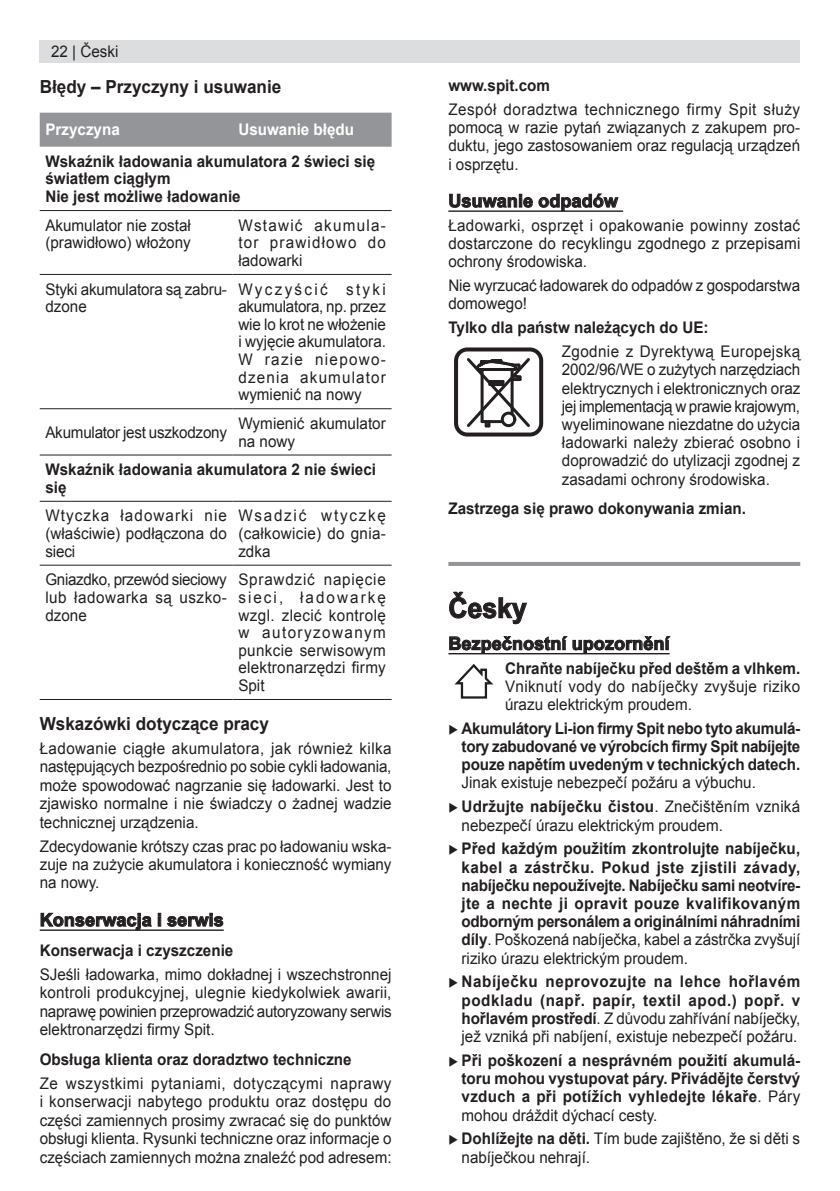
<style>
.page{position:relative;width:840px;height:1191px;background:#fff}
.page>*{position:absolute;margin:0;border:0;box-sizing:border-box;transform-origin:0 0}
.t1{font:700 28px "Arial";color:#231f20;scale:.95 1}
.t2{font:700 18px "Arial";letter-spacing:.005em;color:#231f20}
.t3{font:700 18px "Arial";letter-spacing:.005em;color:#231f20;scale:.95 1}
.t4{font:16px/17.6px "Arial";color:#231f20;text-align:justify;scale:.95 1}
.t5{font:700 16px/18.2px "Arial";color:#231f20;text-align:justify;scale:.95 1}
.t6{font:16px/18.2px "Arial";letter-spacing:.02em;color:#231f20;scale:.95 1}
.t7{font:700 16px "Arial";color:#fff;scale:.95 1}
.s1{font-weight:700}
.s2{font-weight:400}
</style>
<div class="page">
<hr style="left:40px;top:929px;width:183px;height:2px;background:#231f20">
<div style="left:40px;top:113px;width:351px;height:34px;background:#939598"></div>
<hr style="left:40px;top:210px;width:192px;height:1px;background:#231f20">
<hr style="left:232px;top:210px;width:159px;height:1px;background:#231f20">
<hr style="left:40px;top:274px;width:192px;height:1px;background:#231f20">
<hr style="left:232px;top:274px;width:159px;height:1px;background:#231f20">
<hr style="left:40px;top:408px;width:192px;height:1px;background:#231f20">
<hr style="left:232px;top:408px;width:159px;height:1px;background:#231f20">
<hr style="left:40px;top:454px;width:192px;height:1px;background:#231f20">
<hr style="left:232px;top:454px;width:159px;height:1px;background:#231f20">
<hr style="left:40px;top:501px;width:192px;height:1px;background:#231f20">
<hr style="left:232px;top:501px;width:159px;height:1px;background:#231f20">
<hr style="left:40px;top:564px;width:192px;height:1px;background:#231f20">
<hr style="left:232px;top:564px;width:159px;height:1px;background:#231f20">
<hr style="left:40px;top:699px;width:192px;height:1px;background:#231f20">
<hr style="left:232px;top:699px;width:159px;height:1px;background:#231f20">
<svg style="left:41px;top:913px;width:110px;height:17px"></svg>
<svg style="left:158px;top:913px;width:3px;height:13px"></svg>
<svg style="left:167px;top:913px;width:56px;height:13px"></svg>
<hr style="left:448px;top:210px;width:174px;height:2px;background:#231f20">
<hr style="left:448px;top:562px;width:351px;height:4px;background:#939598">
<hr style="left:448px;top:653px;width:221px;height:1px;background:#231f20">
<svg style="left:449px;top:194px;width:83px;height:13px"></svg>
<svg style="left:538px;top:194px;width:80px;height:17px"></svg>
<svg style="left:467px;top:358px;width:63px;height:70px"></svg>
<svg style="left:502px;top:413px;width:12px;height:12px"></svg>
<div style="left:500px;top:411px;width:16px;height:16px;border:3px solid #231f20;border-radius:50%"></div>
<div style="left:454px;top:347px;width:89px;height:89px;border:4px solid #231f20;border-radius:11px"></div>
<svg style="left:449px;top:592px;width:77px;height:32px"></svg>
<svg style="left:449px;top:636px;width:117px;height:17px"></svg>
<svg style="left:572px;top:636px;width:97px;height:17px"></svg>
<svg style="left:454px;top:664px;width:39px;height:34px"></svg>
<div style="left:40px;top:40px;width:759px;height:22px;background:#dcdddf"></div>
<p class="t4" style="left:51px;top:43px;width:72px">22 | Česki</p>
<p class="t3" style="left:40px;top:74px;width:256px">Błędy – Przyczyny i usuwanie</p>
<p class="t7" style="left:45px;top:119px;width:80px">Przyczyna</p>
<p class="t7" style="left:238px;top:119px;width:123px">Usuwanie błędu</p>
<p class="t5" style="left:45px;top:153px;width:348px;line-height:17.6px;text-align:left">Wskaźnik ładowania akumulatora 2 świeci się światłem ciągłym<br>Nie jest możliwe ładowanie</p>
<p class="t4" style="left:45px;top:216px;width:154px">Akumulator nie został (prawidłowo) włożony</p>
<p class="t4" style="left:238px;top:216px;width:157px">Wstawić akumula&shy;tor prawidłowo do ładowarki</p>
<p class="t4" style="left:45px;top:280px;width:192px">Styki akumulatora są zabru&shy;dzone</p>
<p class="t4" style="left:238px;top:280px;width:157px;text-align:left">Wyczyścić styki akumulatora, np. przez wie lo krot ne włożenie i wyjęcie akumulatora.<br>W razie niepowo&shy;dzenia akumulator wymienić na nowy</p>
<p class="t4" style="left:45px;top:423px;width:192px">Akumulator jest uszkodzony</p>
<p class="t4" style="left:238px;top:414px;width:157px">Wymienić akumulator na nowy</p>
<p class="t5" style="left:45px;top:461px;width:349px;line-height:17.6px">Wskaźnik ładowania akumulatora 2 nie świeci się</p>
<p class="t4" style="left:45px;top:507px;width:192px">Wtyczka ładowarki nie (właściwie) podłączona do sieci</p>
<p class="t4" style="left:238px;top:507px;width:157px">Wsadzić wtyczkę (całkowicie) do gnia&shy;zdka</p>
<p class="t4" style="left:45px;top:571px;width:192px">Gniazdko, przewód sieciowy lub ładowarka są uszko&shy;dzone</p>
<p class="t4" style="left:238px;top:571px;width:157px">Sprawdzić napięcie sieci, ładowarkę wzgl. zlecić kontrolę w autoryzowanym punkcie serwisowym elektronarzędzi firmy Spit</p>
<p class="t3" style="left:40px;top:711px;width:243px">Wskazówki dotyczące pracy</p>
<p class="t4" style="left:40px;top:739px;width:372px;line-height:18.4px">Ładowanie ciągłe akumulatora, jak również kilka następujących bezpośrednio po sobie cykli ładowania, może spowodować nagrzanie się ładowarki. Jest to zjawisko normalne i nie świadczy o żadnej wadzie technicznej urządzenia.</p>
<p class="t4" style="left:40px;top:837px;width:371px;line-height:18.4px">Zdecydowanie krótszy czas prac po ładowaniu wska&shy;zuje na zużycie akumulatora i konieczność wymiany na nowy.</p>
<p class="t2" style="left:40px;top:908px;width:185px">Konserwacja i serwis</p>
<p class="t5" style="left:40px;top:941px;width:205px">Konserwacja i czyszczenie</p>
<p class="t4" style="left:40px;top:965px;width:372px;line-height:18.4px">SJeśli ładowarka, mimo dokładnej i wszechstronnej kontroli produkcyjnej, ulegnie kiedykolwiek awarii, naprawę powinien przeprowadzić autoryzowany serwis elektronarzędzi firmy Spit.</p>
<p class="t5" style="left:40px;top:1050px;width:330px">Obsługa klienta oraz doradztwo techniczne</p>
<p class="t4" style="left:40px;top:1074px;width:371px;line-height:18.4px">Ze wszystkimi pytaniami, dotyczącymi naprawy i konserwacji nabytego produktu oraz dostępu do części zamiennych prosimy zwracać się do punktów obsługi klienta. Rysunki techniczne oraz informacje o częściach zamiennych można znaleźć pod adresem:</p>
<p class="t5" style="left:448px;top:77px;width:108px">www.spit.com</p>
<p class="t4" style="left:448px;top:100px;width:371px;line-height:18.2px">Zespół doradztwa technicznego firmy Spit służy pomocą w razie pytań związanych z zakupem pro&shy;duktu, jego zastosowaniem oraz regulacją urządzeń i osprzętu.</p>
<p class="t2" style="left:448px;top:189px;width:171px">Usuwanie odpadów</p>
<p class="t4" style="left:448px;top:216px;width:372px;line-height:18.2px">Ładowarki, osprzęt i opakowanie powinny zostać dostarczone do recyklingu zgodnego z przepisami ochrony środowiska.</p>
<p class="t4" style="left:448px;top:277px;width:371px;line-height:18.2px">Nie wyrzucać ładowarek do odpadów z gospodarstwa domowego!</p>
<p class="t5" style="left:448px;top:319px;width:275px">Tylko dla państw należących do UE:</p>
<p class="t4" style="left:561px;top:343px;width:252px;line-height:18.2px">Zgodnie z Dyrektywą Europejską 2002/96/WE o zużytych narzędziach elektrycznych i elektronicznych oraz jej implementacją w prawie krajowym, wyeliminowane niezdatne do użycia ładowarki należy zbierać osobno i doprowadzić do utylizacji zgodnej z zasadami ochrony środowiska.</p>
<p class="t5" style="left:448px;top:500px;width:314px">Zastrzega się prawo dokonywania zmian.</p>
<h1 class="t1" style="left:448px;top:589px;width:84px">Česky</h1>
<p class="t2" style="left:448px;top:631px;width:223px">Bezpečnostní upozornění</p>
<p class="t5" style="left:505px;top:659px;width:312px">Chraňte nabíječku před deštěm a vlhkem.</p>
<p class="t6" style="left:505px;top:677px;width:312px">Vniknutí vody do nabíječky zvyšuje riziko úrazu elektrickým proudem.</p>
<p class="t5" style="left:461px;top:719px;width:358px;text-indent:-13px">◆ Akumulátory Li-ion firmy Spit nebo tyto akumulá&shy;tory zabudované ve výrobcích firmy Spit nabíjejte pouze napětím uvedeným v technických datech.</p>
<p class="t4" style="left:461px;top:774px;width:308px">Jinak existuje nebezpečí požáru a výbuchu.</p>
<p class="t4" style="left:461px;top:797px;width:358px;line-height:18.2px;text-indent:-13px">◆ <span class="s1">Udržujte nabíječku čistou</span>. Znečištěním vzniká nebezpečí úrazu elektrickým proudem.</p>
<p class="t5" style="left:461px;top:840px;width:358px;text-indent:-13px">◆ Před každým použitím zkontrolujte nabíječku, kabel a zástrčku. Pokud jste zjistili závady, nabíječku nepoužívejte. Nabíječku sami neotvíre&shy;jte a nechte ji opravit pouze kvalifikovaným odborným personálem a originálními náhradními díly<span class="s2">. Poškozená nabíječka, kabel a zástrčka zvyšují riziko úrazu elektrickým proudem.</span></p>
<p class="t5" style="left:461px;top:973px;width:358px;text-indent:-13px">◆ Nabíječku neprovozujte na lehce hořlavém podkladu (např. papír, textil apod.) popř. v hořlavém prostředí<span class="s2">. Z důvodu zahřívání nabíječky, jež vzniká při nabíjení, existuje nebezpečí požáru.</span></p>
<p class="t5" style="left:461px;top:1051px;width:358px;text-indent:-13px">◆ Při poškození a nesprávném použití akumulá&shy;toru mohou vystupovat páry. Přivádějte čerstvý vzduch a při potížích vyhledejte lékaře<span class="s2">. Páry mohou dráždit dýchací cesty.</span></p>
<p class="t4" style="left:461px;top:1129px;width:358px;line-height:18.2px;text-indent:-13px">◆ <span class="s1">Dohlížejte na děti.</span> Tím bude zajištěno, že si děti s nabíječkou nehrají.</p>
</div>
